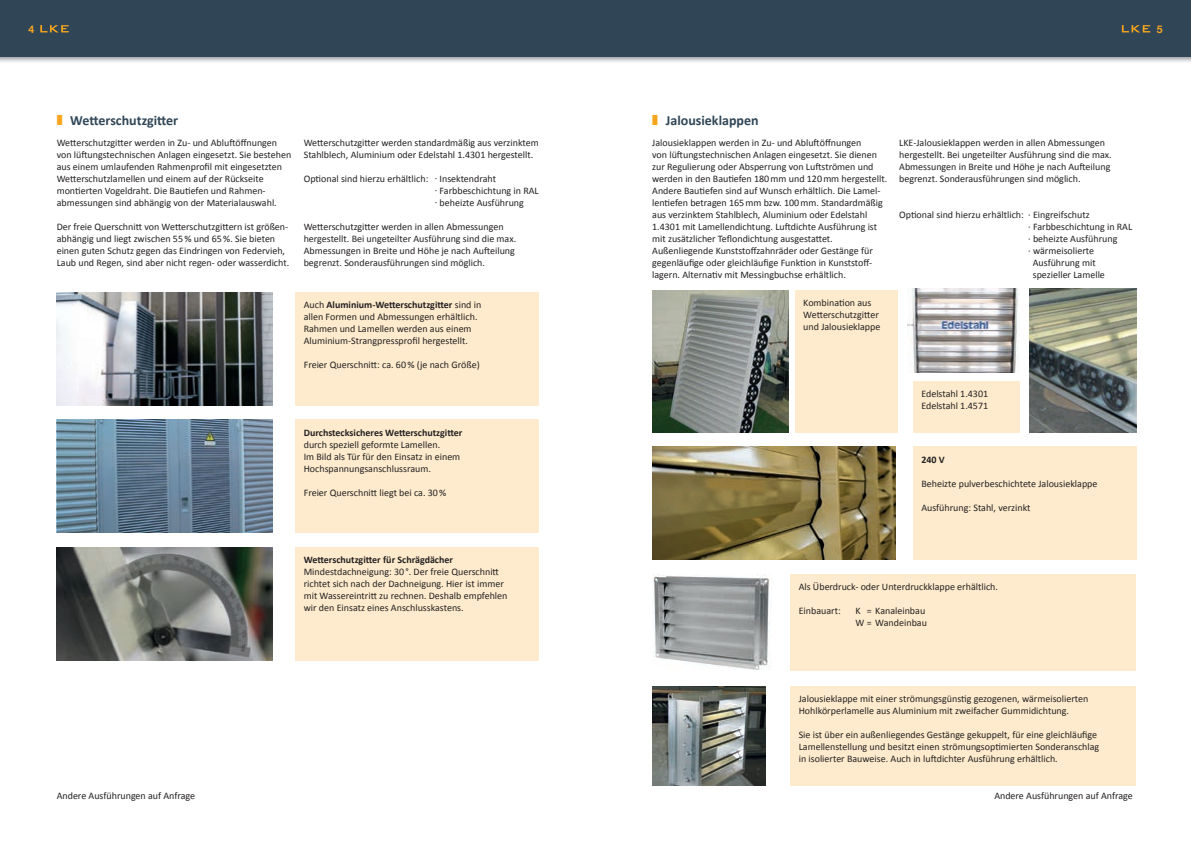
<style>
.page{position:relative;width:1191px;height:842px;background:#fff}
.page>*{position:absolute;margin:0;border:0;box-sizing:border-box;transform-origin:0 0}
.t1{font:700 14px "Calibri";color:#304657}
.t2{font:700 10.5px "Helvetica Neue";color:#f9a61e}
.t3{font:10px/12px "Calibri";color:#231f20}
.t4{font:700 10px "Calibri";color:#231f20}
.s1{font-family:"Monotype Sorts";font-weight:400;color:#f9a61e}
.s2{font-weight:700}
</style>
<div class="page">
<img style="left:57px;top:292px;width:215px;height:113px">
<img style="left:57px;top:420px;width:215px;height:113px">
<div style="left:295px;top:420px;width:244px;height:113px;background:#feebcd"></div>
<div style="left:295px;top:292px;width:244px;height:113px;background:#feebcd"></div>
<div style="left:295px;top:547px;width:244px;height:113px;background:#feebcd"></div>
<img style="left:57px;top:547px;width:215px;height:113px">
<img style="left:907px;top:288px;width:112px;height:84px">
<img style="left:652px;top:574px;width:119px;height:96px">
<img style="left:652px;top:686px;width:113px;height:99px">
<img style="left:1029px;top:288px;width:107px;height:144px">
<img style="left:652px;top:290px;width:136px;height:142px">
<div style="left:790px;top:574px;width:346px;height:96px;background:#feebcd"></div>
<div style="left:790px;top:686px;width:346px;height:99px;background:#feebcd"></div>
<img style="left:652px;top:446px;width:243px;height:114px">
<div style="left:913px;top:446px;width:223px;height:114px;background:#feebcd"></div>
<div style="left:913px;top:381px;width:106px;height:51px;background:#feebcd"></div>
<div style="left:795px;top:290px;width:102px;height:142px;background:#feebcd"></div>
<div style="left:0;top:0;width:1191px;height:57px;background:#304657"></div>
<svg style="left:40px;top:25px;width:29px;height:7px"></svg>
<svg style="left:1121px;top:25px;width:29px;height:7px"></svg>
<p class="t2" style="left:28px;top:19px;width:7px">4</p>
<p class="t2" style="left:1156px;top:19px;width:7px">5</p>
<h1 class="t1" style="left:57px;top:111px;width:123px"><span class="s1">z</span> Wetterschutzgitter</h1>
<p class="t3" style="left:57px;top:136px;width:236px">Wetterschutzgitter werden in Zu- und Abluftöffnungen von lüftungstechnischen Anlagen eingesetzt. Sie bestehen aus einem umlaufenden Rahmenprofil mit eingesetzten Wetterschutzlamellen und einem auf der Rückseite montierten Vogeldraht. Die Bautiefen und Rahmen&shy;abmessungen sind abhängig von der Materialauswahl.</p>
<p class="t3" style="left:57px;top:220px;width:234px">Der freie Querschnitt von Wetterschutzgittern ist größen&shy;abhängig und liegt zwischen 55 % und 65 %. Sie bieten einen guten Schutz gegen das Eindringen von Federvieh, Laub und Regen, sind aber nicht regen- oder wasserdicht.</p>
<p class="t3" style="left:304px;top:136px;width:236px">Wetterschutzgitter werden standardmäßig aus verzinktem<br>Stahlblech, Aluminium oder Edelstahl 1.4301 hergestellt.</p>
<p class="t3" style="left:435px;top:172px;width:105px;text-indent:-131px">Optional sind hierzu erhältlich: · Insektendraht<br>· Farbbeschichtung in RAL · beheizte Ausführung</p>
<p class="t3" style="left:304px;top:220px;width:214px">Wetterschutzgitter werden in allen Abmessungen hergestellt. Bei ungeteilter Ausführung sind die max.<br>Abmessungen in Breite und Höhe je nach Aufteilung begrenzt. Sonderausführungen sind möglich.</p>
<p class="t3" style="left:304px;top:298px;width:179px">Auch <span class="s2">Aluminium-Wetterschutzgitter</span> sind in allen Formen und Abmessungen erhältlich.<br>Rahmen und Lamellen werden aus einem Aluminium-Strangpressprofil hergestellt.</p>
<p class="t3" style="left:304px;top:358px;width:177px">Freier Querschnitt: ca. 60 % (je nach Größe)</p>
<p class="t4" style="left:304px;top:426px;width:160px">Durchstecksicheres Wetterschutzgitter</p>
<p class="t3" style="left:304px;top:438px;width:158px">durch speziell geformte Lamellen.<br>Im Bild als Tür für den Einsatz in einem<br>Hochspannungsanschlussraum.</p>
<p class="t3" style="left:304px;top:486px;width:144px">Freier Querschnitt liegt bei ca. 30 %</p>
<p class="t4" style="left:304px;top:554px;width:151px">Wetterschutzgitter für Schrägdächer</p>
<p class="t3" style="left:304px;top:565px;width:205px">Mindestdachneigung: 30 °. Der freie Querschnitt richtet sich nach der Dachneigung. Hier ist immer mit Wassereintritt zu rechnen. Deshalb empfehlen wir den Einsatz eines Anschlusskastens.</p>
<h1 class="t1" style="left:652px;top:111px;width:108px"><span class="s1">z</span> Jalousieklappen</h1>
<p class="t3" style="left:652px;top:136px;width:236px">Jalousieklappen werden in Zu- und Abluftöffnungen<br>von lüftungstechnischen Anlagen eingesetzt. Sie dienen zur Regulierung oder Absperrung von Luftströmen und werden in den Bautiefen 180 mm und 120 mm hergestellt.<br>Andere Bautiefen sind auf Wunsch erhältlich. Die Lamel&shy;lentiefen betragen 165 mm bzw. 100 mm. Standardmäßig aus verzinktem Stahlblech, Aluminium oder Edelstahl 1.4301 mit Lamellendichtung. Luftdichte Ausführung ist mit zusätzlicher Teflondichtung ausgestattet.<br>Außenliegende Kunststoffzahnräder oder Gestänge für gegenläufige oder gleichläufige Funktion in Kunststoff&shy;lagern. Alternativ mit Messingbuchse erhältlich.</p>
<p class="t3" style="left:899px;top:136px;width:214px">LKE-Jalousieklappen werden in allen Abmessungen hergestellt. Bei ungeteilter Ausführung sind die max.<br>Abmessungen in Breite und Höhe je nach Aufteilung begrenzt. Sonderausführungen sind möglich.</p>
<p class="t3" style="left:899px;top:208px;width:192px">Optional sind hierzu erhältlich: · Eingreifschutz</p>
<p class="t3" style="left:1028px;top:220px;width:105px">· Farbbeschichtung in RAL</p>
<p class="t3" style="left:1028px;top:232px;width:91px">· beheizte Ausführung</p>
<p class="t3" style="left:1028px;top:244px;width:67px">· wärmeisolierte</p>
<p class="t3" style="left:1032px;top:256px;width:64px">Ausführung mit</p>
<p class="t3" style="left:1032px;top:268px;width:74px">spezieller Lamelle</p>
<p class="t3" style="left:803px;top:296px;width:79px">Kombination aus<br>Wetterschutzgitter und Jalousieklappe</p>
<p class="t3" style="left:921px;top:387px;width:68px">Edelstahl 1.4301<br>Edelstahl 1.4571</p>
<p class="t4" style="left:921px;top:453px;width:25px">240 V</p>
<p class="t3" style="left:921px;top:477px;width:178px">Beheizte pulverbeschichtete Jalousieklappe</p>
<p class="t3" style="left:921px;top:501px;width:111px">Ausführung: Stahl, verzinkt</p>
<p class="t3" style="left:798px;top:580px;width:201px">Als Überdruck- oder Unterdruckklappe erhältlich.</p>
<p class="t3" style="left:798px;top:604px;width:44px">Einbauart:</p>
<p class="t3" style="left:855px;top:604px;width:73px">K = Kanaleinbau<br>W = Wandeinbau</p>
<p class="t3" style="left:798px;top:692px;width:291px">Jalousieklappe mit einer strömungsgünstig gezogenen, wärmeisolierten<br>Hohlkörperlamelle aus Aluminium mit zweifacher Gummidichtung.</p>
<p class="t3" style="left:798px;top:728px;width:302px">Sie ist über ein außenliegendes Gestänge gekuppelt, für eine gleichläufige<br>Lamellenstellung und besitzt einen strömungsoptimierten Sonderanschlag in isolierter Bauweise. Auch in luftdichter Ausführung erhältlich.</p>
<p class="t3" style="left:57px;top:790px;width:140px">Andere Ausführungen auf Anfrage</p>
<p class="t3" style="left:994px;top:790px;width:140px">Andere Ausführungen auf Anfrage</p>
</div>
